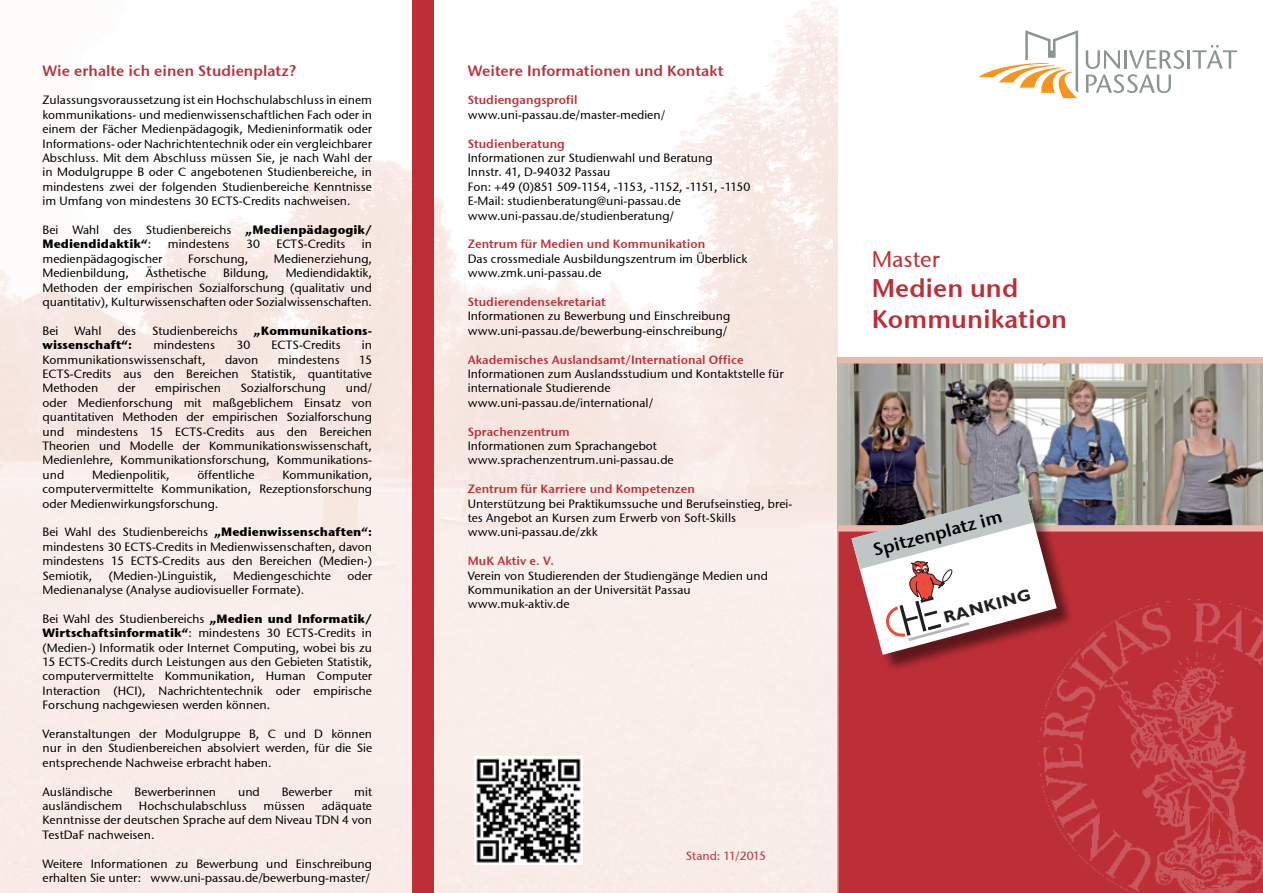
<style>
.page{position:relative;width:1263px;height:893px;background:#fff}
.page>*{position:absolute;margin:0;border:0;box-sizing:border-box;transform-origin:0 0}
.t1{font:25.5px/30.6px "Stone Sans Semi ITCTT";color:#bd2f37}
.t2{font:22.5px "Stone Sans ITCTT Medium";color:#bd2f37}
.t3{font:18px "Stone Sans Semi ITCTT";color:#000}
.t4{font:15px "Stone Sans Semi ITCTT";letter-spacing:.005em;color:#bd2f37}
.t5{font:12px/14.4px "Stone Sans ITCTT Medium";letter-spacing:.005em;color:#000;text-align:justify}
.t6{font:12px "Stone Sans Semi ITCTT";letter-spacing:.005em;color:#bd2f37}
.t7{font:12px "Stone Sans ITCTT Bold";letter-spacing:.005em;color:#000}
.t8{font:12px "Stone Sans ITCTT Medium";letter-spacing:-.005em;color:#bd2f37}
.s1{font-family:"Stone Sans ITCTT Bold"}
.s2{font-family:"Stone Sans ITCTT Medium"}
</style>
<div class="page">
<img style="left:0;top:0;width:838px;height:893px">
<div style="left:838px;top:531px;width:425px;height:362px;background:#bd2f37"></div>
<img style="left:838px;top:364px;width:425px;height:161px">
<svg style="left:1086px;top:50px;width:98px;height:43px"></svg>
<hr style="left:1187px;top:50px;width:3px;height:19px;background:#8b9594">
<svg style="left:1192px;top:45px;width:45px;height:24px"></svg>
<svg style="left:979px;top:30px;width:99px;height:68px"></svg>
<div style="left:838px;top:357px;width:425px;height:7px;background:#e9b7ac"></div>
<div style="left:838px;top:525px;width:425px;height:6px;background:#e9b7ac"></div>
<img style="left:1030px;top:591px;width:233px;height:302px">
<div style="left:413px;top:0;width:21px;height:893px;background:#bd2f37"></div>
<div style="left:854px;top:494px;width:220px;height:179px;background:#000;opacity:.5"></div>
<img style="left:474px;top:757px;width:108px;height:107px">
<svg style="left:851px;top:492px;width:206px;height:163px"></svg>
<p class="t4" style="left:43px;top:61px;width:255px">Wie erhalte ich einen Studienplatz?</p>
<p class="t5" style="left:43px;top:93px;width:331px">Zulassungsvoraussetzung ist ein Hochschulabschluss in einem kommunikations- und medienwissenschaftlichen Fach oder in einem der Fächer Medienpädagogik, Medieninformatik oder Informations- oder Nachrichtentechnik oder ein vergleichbarer Abschluss. Mit dem Abschluss müssen Sie, je nach Wahl der in Modulgruppe B oder C angebotenen Studienbereiche, in mindestens zwei der folgenden Studienbereiche Kenntnisse im Umfang von mindestens 30 ECTS-Credits nachweisen.</p>
<p class="t5" style="left:43px;top:222px;width:331px">Bei Wahl des Studienbereichs <span class="s1">„Medienpädagogik/</span></p>
<p class="t7" style="left:43px;top:236px;width:110px">Mediendidaktik“<span class="s2">:</span></p>
<p class="t5" style="left:168px;top:237px;width:63px">mindestens</p>
<p class="t5" style="left:246px;top:237px;width:15px">30</p>
<p class="t5" style="left:276px;top:237px;width:71px">ECTS-Credits</p>
<p class="t5" style="left:362px;top:237px;width:12px">in</p>
<p class="t5" style="left:43px;top:251px;width:122px">medienpädagogischer</p>
<p class="t5" style="left:188px;top:251px;width:62px">Forschung,</p>
<p class="t5" style="left:274px;top:251px;width:100px">Medienerziehung,</p>
<p class="t5" style="left:43px;top:266px;width:88px">Medienbildung,</p>
<p class="t5" style="left:146px;top:266px;width:62px">Ästhetische</p>
<p class="t5" style="left:223px;top:266px;width:47px">Bildung,</p>
<p class="t5" style="left:43px;top:266px;width:331px;text-indent:243px">Mediendidaktik, Methoden der empirischen Sozialforschung (qualitativ und quantitativ), Kulturwissenschaften oder Sozialwissenschaften.</p>
<p class="t5" style="left:43px;top:323px;width:17px">Bei</p>
<p class="t5" style="left:75px;top:323px;width:28px">Wahl</p>
<p class="t5" style="left:118px;top:323px;width:20px">des</p>
<p class="t5" style="left:152px;top:323px;width:87px">Studienbereichs</p>
<p class="t7" style="left:254px;top:323px;width:120px">„Kommunikations-</p>
<p class="t7" style="left:43px;top:337px;width:91px">wissenschaft“:</p>
<p class="t5" style="left:153px;top:338px;width:63px">mindestens</p>
<p class="t5" style="left:236px;top:338px;width:15px">30</p>
<p class="t5" style="left:272px;top:338px;width:71px">ECTS-Credits</p>
<p class="t5" style="left:362px;top:338px;width:12px">in</p>
<p class="t5" style="left:43px;top:352px;width:164px">Kommunikationswissenschaft,</p>
<p class="t5" style="left:225px;top:352px;width:35px">davon</p>
<p class="t5" style="left:278px;top:352px;width:63px">mindestens</p>
<p class="t5" style="left:43px;top:352px;width:331px;text-indent:317px">15<br>ECTS-Credits aus den Bereichen Statistik, quantitative Methoden</p>
<p class="t5" style="left:43px;top:381px;width:331px;text-indent:303px">und/ oder Medienforschung mit maßgeblichem Einsatz von quantitativen Methoden der empirischen Sozialforschung und mindestens 15 ECTS-Credits aus den Bereichen Theorien und Modelle der Kommunikationswissenschaft, Medienlehre, Kommunikationsforschung, Kommunikations&shy;und</p>
<p class="t5" style="left:118px;top:381px;width:19px">der</p>
<p class="t5" style="left:155px;top:381px;width:67px">empirischen</p>
<p class="t5" style="left:241px;top:381px;width:87px">Sozialforschung</p>
<p class="t5" style="left:43px;top:467px;width:331px;text-indent:240px">Kommunikation, computervermittelte Kommunikation, Rezeptionsforschung oder Medienwirkungsforschung.</p>
<p class="t5" style="left:43px;top:525px;width:331px">Bei Wahl des Studienbereichs <span class="s1">„Medienwissenschaften“: </span>mindestens 30 ECTS-Credits in Medienwissenschaften, davon mindestens 15 ECTS-Credits aus den Bereichen (Medien-)<br>Semiotik,</p>
<p class="t5" style="left:92px;top:467px;width:79px">Medienpolitik,</p>
<p class="t5" style="left:197px;top:467px;width:59px">öffentliche</p>
<p class="t5" style="left:109px;top:568px;width:109px">(Medien-)Linguistik,</p>
<p class="t5" style="left:233px;top:568px;width:99px">Mediengeschichte</p>
<p class="t5" style="left:347px;top:568px;width:26px">oder</p>
<p class="t5" style="left:43px;top:582px;width:263px">Medienanalyse (Analyse audiovisueller Formate).</p>
<p class="t5" style="left:43px;top:611px;width:331px">Bei Wahl des Studienbereichs <span class="s1">„Medien und Informatik/ Wirtschaftsinformatik“</span>: mindestens 30 ECTS-Credits in (Medien-) Informatik oder Internet Computing, wobei bis zu 15 ECTS-Credits durch Leistungen aus den Gebieten Statistik, computervermittelte Kommunikation, Human Computer Interaction (HCI), Nachrichtentechnik oder empirische Forschung nachgewiesen werden können.</p>
<p class="t5" style="left:43px;top:726px;width:331px">Veranstaltungen der Modulgruppe B, C und D können nur in den Studienbereichen absolviert werden, für die Sie entsprechende Nachweise erbracht haben.</p>
<p class="t5" style="left:43px;top:784px;width:72px">Ausländische</p>
<p class="t5" style="left:135px;top:784px;width:83px">Bewerberinnen</p>
<p class="t5" style="left:238px;top:784px;width:23px">und</p>
<p class="t5" style="left:282px;top:784px;width:52px">Bewerber</p>
<p class="t5" style="left:354px;top:784px;width:19px">mit</p>
<p class="t5" style="left:43px;top:798px;width:81px">ausländischem</p>
<p class="t5" style="left:139px;top:798px;width:109px">Hochschulabschluss</p>
<p class="t5" style="left:264px;top:798px;width:43px">müssen</p>
<p class="t5" style="left:43px;top:798px;width:331px;text-indent:279px">adäquate Kenntnisse der deutschen Sprache auf dem Niveau TDN 4 von TestDaF nachweisen.</p>
<p class="t5" style="left:43px;top:856px;width:331px">Weitere Informationen zu Bewerbung und Einschreibung erhalten Sie unter: www.uni-passau.de/bewerbung-master/</p>
<p class="t4" style="left:468px;top:61px;width:257px">Weitere Informationen und Kontakt</p>
<p class="t6" style="left:468px;top:93px;width:111px">Studiengangsprofil</p>
<p class="t5" style="left:468px;top:107px;width:199px">www.uni-passau.de/master-medien/</p>
<p class="t6" style="left:468px;top:136px;width:99px">Studienberatung</p>
<p class="t5" style="left:468px;top:150px;width:284px;text-align:left">Informationen zur Studienwahl und Beratung<br>Innstr. 41, D-94032 Passau<br>Fon: +49 (0)851 509-1154, -1153, -1152, -1151, -1150<br>E-Mail: studienberatung@uni-passau.de www.uni-passau.de/studienberatung/</p>
<p class="t6" style="left:468px;top:237px;width:239px">Zentrum für Medien und Kommunikation</p>
<p class="t5" style="left:468px;top:251px;width:281px">Das crossmediale Ausbildungszentrum im Überblick www.zmk.uni-passau.de</p>
<p class="t6" style="left:468px;top:294px;width:140px">Studierendensekretariat</p>
<p class="t5" style="left:468px;top:309px;width:264px">Informationen zu Bewerbung und Einschreibung www.uni-passau.de/bewerbung-einschreibung/</p>
<p class="t6" style="left:468px;top:352px;width:277px">Akademisches Auslandsamt/International Office</p>
<p class="t5" style="left:468px;top:366px;width:317px;text-align:left">Informationen zum Auslandsstudium und Kontaktstelle für internationale Studierende www.uni-passau.de/international/</p>
<p class="t6" style="left:468px;top:424px;width:103px">Sprachenzentrum</p>
<p class="t5" style="left:468px;top:438px;width:207px">Informationen zum Sprachangebot www.sprachenzentrum.uni-passau.de</p>
<p class="t6" style="left:468px;top:481px;width:229px">Zentrum für Karriere und Kompetenzen</p>
<p class="t5" style="left:468px;top:496px;width:326px;text-align:left">Unterstützung bei Praktikumssuche und Berufseinstieg, brei&shy;tes Angebot an Kursen zum Erwerb von Soft-Skills www.uni-passau.de/zkk</p>
<p class="t6" style="left:468px;top:553px;width:88px">MuK Aktiv e. V.</p>
<p class="t5" style="left:468px;top:568px;width:302px;text-align:left">Verein von Studierenden der Studiengänge Medien und<br>Kommunikation an der Universität Passau www.muk-aktiv.de</p>
<h2 class="t2" style="left:872px;top:245px;width:70px">Master</h2>
<h1 class="t1" style="left:872px;top:273px;width:197px">Medien und<br>Kommunikation</h1>
<h3 class="t3" style="left:871px;top:539px;width:134px;rotate:-15deg">Spitzenplatz im</h3>
<p class="t8" style="left:686px;top:848px;width:82px">Stand: 11/2015</p>
</div>
